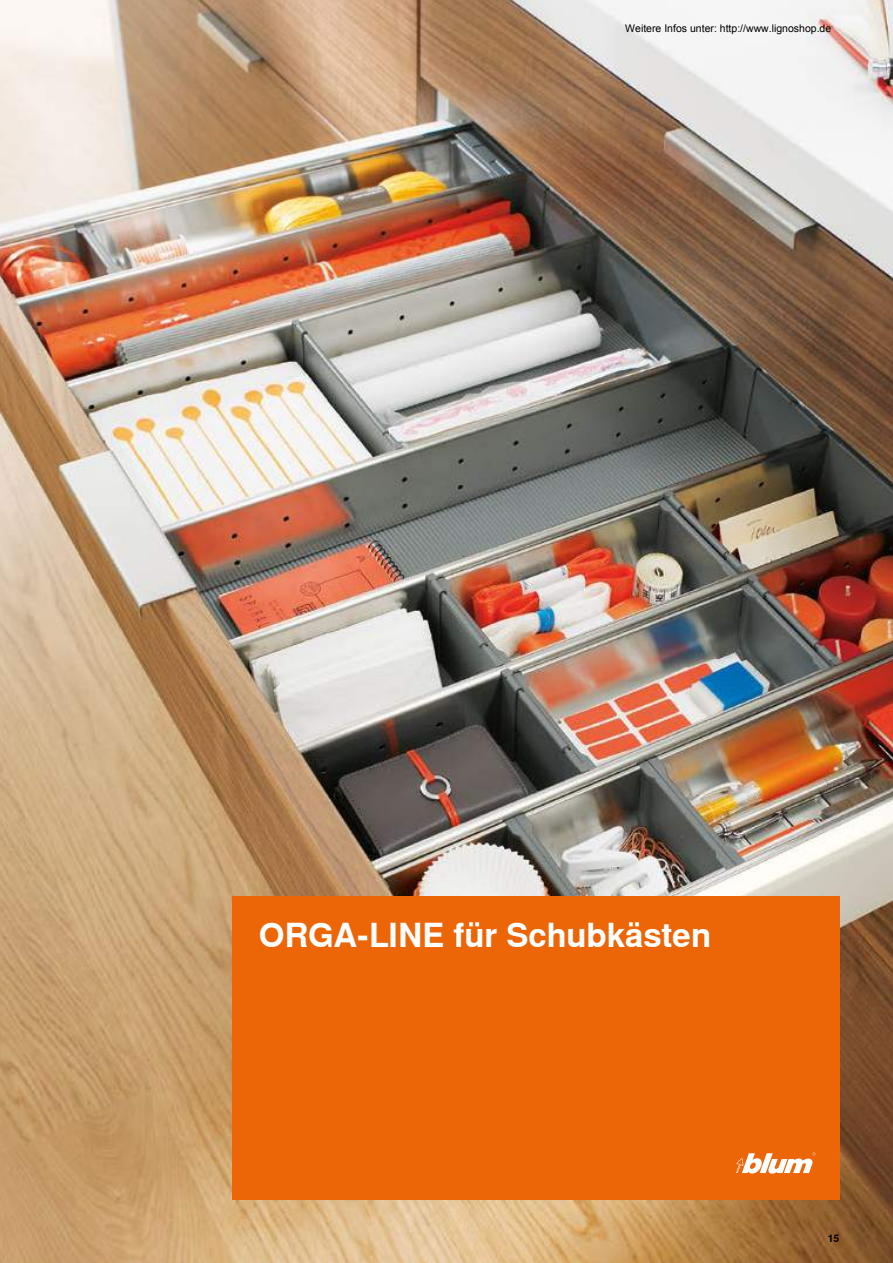
<style>
.page{position:relative;width:893px;height:1263px;background:#fff}
.page>*{position:absolute;margin:0;border:0;box-sizing:border-box;transform-origin:0 0}
.t1{font:700 33px "Nimbus Sans Global";letter-spacing:-.005em;color:#fff}
.t2{font:10.5px "Arial";color:#000}
.t3{font:700 10.5px "Nimbus Sans Global";color:#000}
</style>
<div class="page">
<img style="left:0;top:0;width:893px;height:1263px">
<div style="left:232px;top:896px;width:607px;height:304px;background:#ec6608"></div>
<svg style="left:736px;top:1152px;width:80px;height:21px"></svg>
<p class="t2" style="left:625px;top:21px;width:208px">Weitere Infos unter: http://www.lignoshop.de</p>
<h1 class="t1" style="left:259px;top:916px;width:454px">ORGA-LINE für Schubkästen</h1>
<p class="t3" style="left:828px;top:1232px;width:13px">15</p>
</div>
